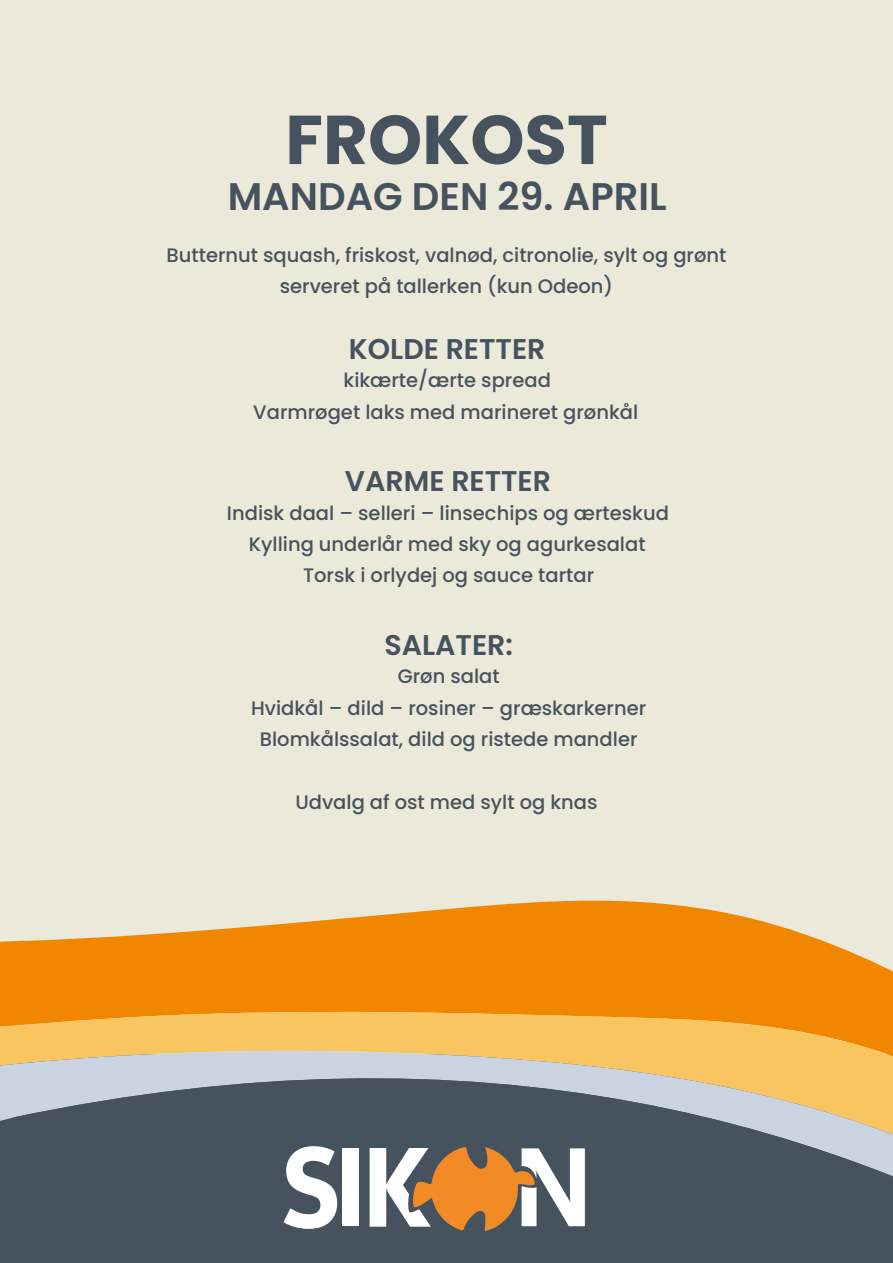
<style>
.page{position:relative;width:893px;height:1263px;background:#ebe9d9}
.page>*{position:absolute;margin:0;border:0;box-sizing:border-box;transform-origin:0 0}
.t1{font:700 69px "Poppins";color:#46535f}
.t2{font:600 38.4px "Poppins";color:#46535f}
.t3{font:600 28.5px "Poppins";color:#46535f}
.t4{font:500 19.5px/31.3px "Poppins";color:#46535f;text-align:center}
</style>
<div class="page">
<svg style="left:305px;top:900px;width:460px;height:22px;fill:#f18700"></svg>
<svg style="left:0;top:922px;width:893px;height:341px"></svg>
<svg style="left:283px;top:1146px;width:54px;height:83px"></svg>
<div style="left:342px;top:1149px;width:17px;height:77px;background:#fff"></div>
<svg style="left:370px;top:1147px;width:215px;height:84px"></svg>
<h1 class="t1" style="left:285px;top:100px;width:324px">FROKOST</h1>
<h2 class="t2" style="left:228px;top:174px;width:441px">MANDAG DEN 29. APRIL</h2>
<p class="t4" style="left:167px;top:239px;width:561px">Butternut squash, friskost, valnød, citronolie, sylt og grønt serveret på tallerken (kun Odeon)</p>
<h3 class="t3" style="left:349px;top:332px;width:198px">KOLDE RETTER</h3>
<p class="t4" style="left:344px;top:365px;width:209px">kikærte/ærte spread</p>
<p class="t4" style="left:253px;top:396px;width:386px">Varmrøget laks med marineret grønkål</p>
<h3 class="t3" style="left:345px;top:464px;width:208px">VARME RETTER</h3>
<p class="t4" style="left:227px;top:497px;width:443px">Indisk daal – selleri – linsechips og ærteskud</p>
<p class="t4" style="left:249px;top:528px;width:398px">Kylling underlår med sky og agurkesalat</p>
<p class="t4" style="left:303px;top:560px;width:293px">Torsk i orlydej og sauce tartar</p>
<h3 class="t3" style="left:384px;top:628px;width:130px">SALATER:</h3>
<p class="t4" style="left:251px;top:661px;width:397px">Grøn salat<br>Hvidkål – dild – rosiner – græskarkerner</p>
<p class="t4" style="left:260px;top:724px;width:379px">Blomkålssalat, dild og ristede mandler</p>
<p class="t4" style="left:295px;top:786px;width:304px">Udvalg af ost med sylt og knas</p>
</div>
